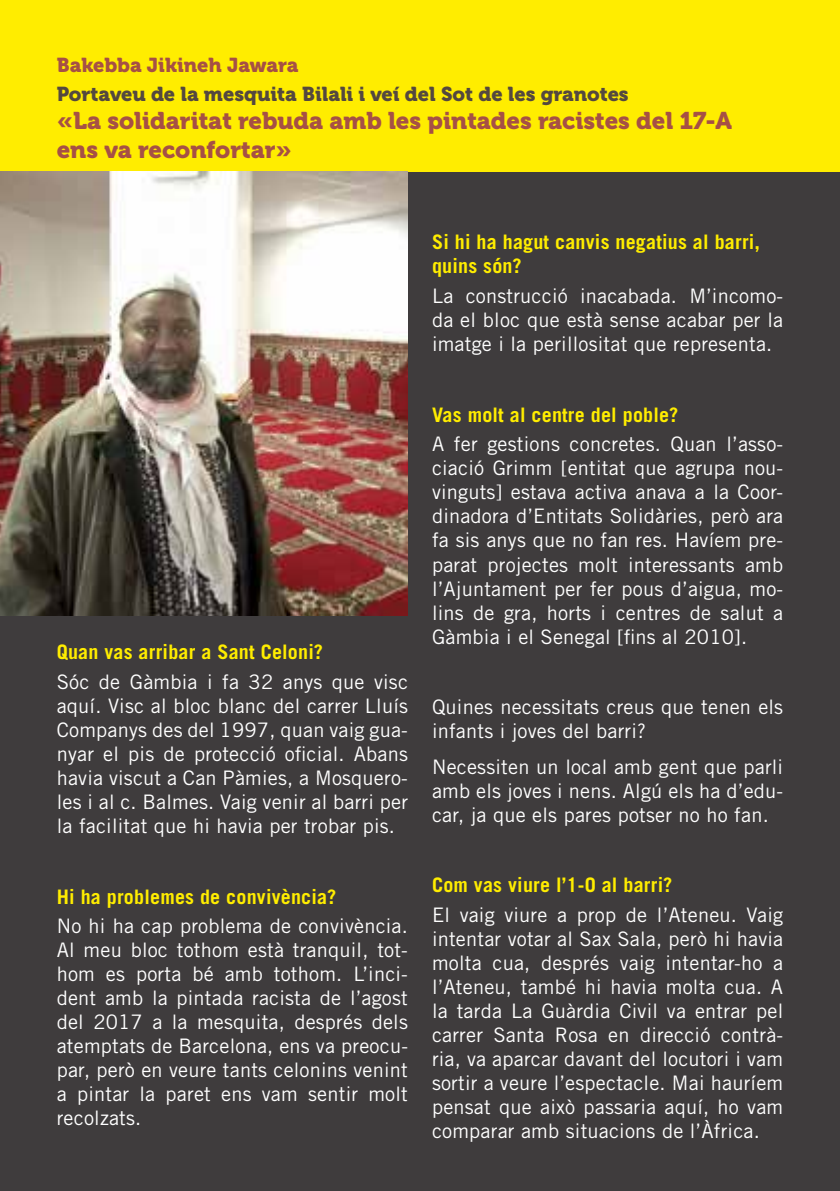
<style>
.page{position:relative;width:840px;height:1191px;background:#fff}
.page>*{position:absolute;margin:0;border:0;box-sizing:border-box;transform-origin:0 0}
.t1{font:24px/28.8px "Museo 900";color:#a65045}
.t2{font:20px/24px "Trade Gothic";letter-spacing:.01em;color:#fff;text-align:justify}
.t3{font:700 20px/24px "Trade Gothic";letter-spacing:.01em;color:#ffed00}
.t4{font:20px "Museo 900";color:#54483f}
.t5{font:20px "Museo 900";color:#a65045}
</style>
<div class="page">
<div style="left:0;top:0;width:839px;height:1191px;background:#3f3c3d"></div>
<div style="left:0;top:0;width:839px;height:172px;background:#ffed00"></div>
<img style="left:0;top:172px;width:408px;height:443px">
<p class="t5" style="left:57px;top:53px;width:243px">Bakebba Jikineh Jawara</p>
<p class="t4" style="left:57px;top:82px;width:573px">Portaveu de la mesquita Bilali i veí del Sot de les granotes</p>
<p class="t1" style="left:57px;top:107px;width:676px">«La solidaritat rebuda amb les pintades racistes del 17-A ens va reconfortar»</p>
<p class="t3" style="left:57px;top:639px;width:268px">Quan vas arribar a Sant Celoni?</p>
<p class="t2" style="left:57px;top:669px;width:352px">Sóc de Gàmbia i fa 32 anys que visc aquí. Visc al bloc blanc del carrer Lluís Companys des del 1997, quan vaig gua&shy;nyar el pis de protecció oficial. Abans havia viscut a Can Pàmies, a Mosquero&shy;les i al c. Balmes. Vaig venir al barri per la facilitat que hi havia per trobar pis.</p>
<p class="t3" style="left:57px;top:884px;width:281px">Hi ha problemes de convivència?</p>
<p class="t2" style="left:57px;top:914px;width:352px">No hi ha cap problema de convivència.<br>Al meu bloc tothom està tranquil, tot&shy;hom es porta bé amb tothom. L’inci&shy;dent amb la pintada racista de l’agost del 2017 a la mesquita, després dels atemptats de Barcelona, ens va preocu&shy;par, però en veure tants celonins venint a pintar la paret ens vam sentir molt recolzats.</p>
<p class="t3" style="left:432px;top:230px;width:329px">Si hi ha hagut canvis negatius al barri, quins són?</p>
<p class="t2" style="left:432px;top:284px;width:352px">La construcció inacabada. M’incomo&shy;da el bloc que està sense acabar per la imatge i la perillositat que representa.</p>
<p class="t3" style="left:432px;top:402px;width:248px">Vas molt al centre del poble?</p>
<p class="t2" style="left:432px;top:432px;width:352px">A fer gestions concretes. Quan l’asso&shy;ciació Grimm [entitat que agrupa nou&shy;vinguts] estava activa anava a la Coor&shy;dinadora d’Entitats Solidàries, però ara fa sis anys que no fan res. Havíem pre&shy;parat projectes molt interessants amb l’Ajuntament per fer pous d’aigua, mo&shy;lins de gra, horts i centres de salut a Gàmbia i el Senegal [fins al 2010].</p>
<p class="t2" style="left:432px;top:695px;width:352px">Quines necessitats creus que tenen els infants i joves del barri?</p>
<p class="t2" style="left:432px;top:754px;width:352px">Necessiten un local amb gent que parli amb els joves i nens. Algú els ha d’edu&shy;car, ja que els pares potser no ho fan.</p>
<p class="t3" style="left:432px;top:873px;width:242px">Com vas viure l’1-O al barri?</p>
<p class="t2" style="left:432px;top:902px;width:352px">El vaig viure a prop de l’Ateneu. Vaig intentar votar al Sax Sala, però hi havia molta cua, després vaig intentar-ho a l’Ateneu, també hi havia molta cua. A la tarda La Guàrdia Civil va entrar pel carrer Santa Rosa en direcció contrà&shy;ria, va aparcar davant del locutori i vam sortir a veure l’espectacle. Mai hauríem pensat que això passaria aquí, ho vam comparar amb situacions de l’Àfrica.</p>
</div>
